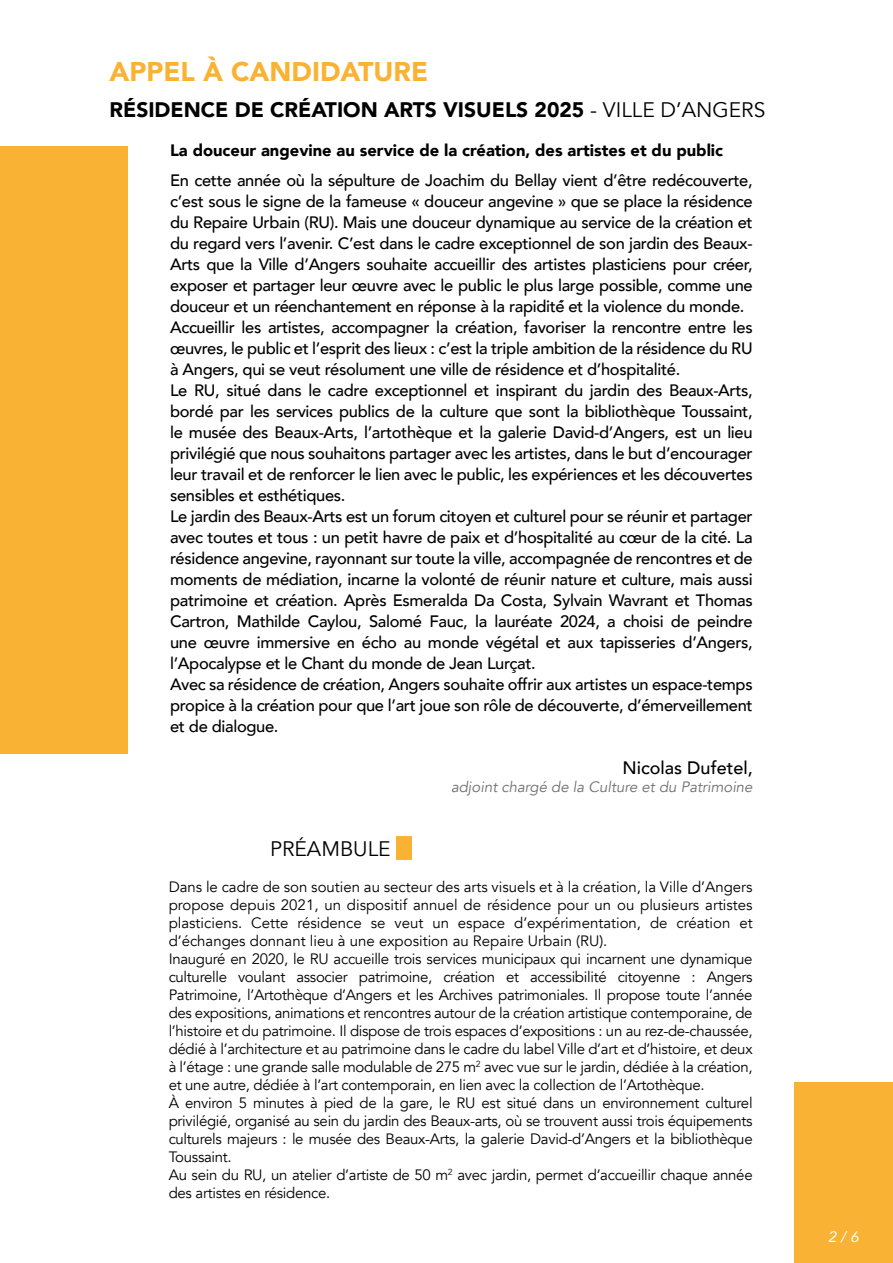
<style>
.page{position:relative;width:893px;height:1263px;background:#fff}
.page>*{position:absolute;margin:0;border:0;box-sizing:border-box;transform-origin:0 0}
.t1{font:900 27px "Avenir";color:#f9b234}
.t2{font:900 21px "Avenir";color:#000}
.t3{font:21px "Avenir";color:#000}
.t4{font:500 18px "Avenir";color:#000}
.t5{font:500 16.5px/21px "Avenir";letter-spacing:-.02em;color:#000}
.t6{font:900 16.5px "Avenir";color:#000}
.t7{font:15px/18px "Avenir";letter-spacing:-.02em;color:#000}
.t8{font:italic 15px "Avenir";color:#706f6f}
.t9{font:italic 15px "Avenir";color:#fff}
.s1{font-weight:400}
</style>
<div class="page">
<div style="left:396px;top:836px;width:16px;height:24px;background:#f9b234"></div>
<div style="left:0;top:147px;width:128px;height:607px;background:#f9b234"></div>
<div style="left:794px;top:1082px;width:99px;height:181px;background:#f9b234"></div>
<h1 class="t1" style="left:110px;top:48px;width:320px">APPEL À CANDIDATURE</h1>
<p class="t2" style="left:110px;top:91px;width:657px">RÉSIDENCE DE CRÉATION ARTS VISUELS 2025 <span class="s1">- VILLE D’ANGERS</span></p>
<p class="t6" style="left:170px;top:136px;width:555px">La douceur angevine au service de la création, des artistes et du public</p>
<p class="t5" style="left:170px;top:169px;width:584px">En cette année où la sépulture de Joachim du Bellay vient d’être redécouverte, c’est sous le signe de la fameuse « douceur angevine » que se place la résidence du Repaire Urbain (RU). Mais une douceur dynamique au service de la création et du regard vers l’avenir. C’est dans le cadre exceptionnel de son jardin des Beaux-Arts que la Ville d’Angers souhaite accueillir des artistes plasticiens pour créer, exposer et partager leur œuvre avec le public le plus large possible, comme une douceur et un réenchantement en réponse à la rapidité́et la violence du monde.<br>Accueillir les artistes, accompagner la création, favoriser la rencontre entre les œuvres, le public et l’esprit des lieux : c’est la triple ambition de la résidence du RU à Angers, qui se veut résolument une ville de résidence et d’hospitalité.<br>Le RU, situé dans le cadre exceptionnel et inspirant du jardin des Beaux-Arts, bordé par les services publics de la culture que sont la bibliothèque Toussaint, le musée des Beaux-Arts, l’artothèque et la galerie David-d’Angers, est un lieu privilégié que nous souhaitons partager avec les artistes, dans le but d’encourager leur travail et de renforcer le lien avec le public, les expériences et les découvertes sensibles et esthétiques.<br>Le jardin des Beaux-Arts est un forum citoyen et culturel pour se réunir et partager avec toutes et tous : un petit havre de paix et d’hospitalité au cœur de la cité. La résidence angevine, rayonnant sur toute la ville, accompagnée de rencontres et de moments de médiation, incarne la volonté de réunir nature et culture, mais aussi patrimoine et création. Après Esmeralda Da Costa, Sylvain Wavrant et Thomas Cartron, Mathilde Caylou, Salomé Fauc, la lauréate 2024, a choisi de peindre une œuvre immersive en écho au monde végétal et aux tapisseries d’Angers, l’Apocalypse et le Chant du monde de Jean Lurçat.<br>Avec sa résidence de création, Angers souhaite offrir aux artistes un espace-temps propice à la création pour que l’art joue son rôle de découverte, d’émerveillement et de dialogue.</p>
<p class="t4" style="left:623px;top:752px;width:132px">Nicolas Dufetel,</p>
<p class="t8" style="left:451px;top:778px;width:303px">adjoint chargé de la Culture et du Patrimoine</p>
<p class="t3" style="left:270px;top:836px;width:122px">PRÉAMBULE</p>
<p class="t7" style="left:169px;top:878px;width:585px">Dans le cadre de son soutien au secteur des arts visuels et à la création, la Ville d’Angers propose depuis 2021, un dispositif annuel de résidence pour un ou plusieurs artistes plasticiens. Cette résidence se veut un espace d’expérimentation, de création et d’échanges donnant lieu à une exposition au Repaire Urbain (RU).<br>Inauguré en 2020, le RU accueille trois services municipaux qui incarnent une dynamique culturelle voulant associer patrimoine, création et accessibilité citoyenne : Angers Patrimoine, l’Artothèque d’Angers et les Archives patrimoniales. Il propose toute l’année des expositions, animations et rencontres autour de la création artistique contemporaine, de l’histoire et du patrimoine. Il dispose de trois espaces d’expositions : un au rez-de-chaussée, dédié à l’architecture et au patrimoine dans le cadre du label Ville d’art et d’histoire, et deux à l’étage : une grande salle modulable de 275 m<sup>2</sup> avec vue sur le jardin, dédiée à la création, et une autre, dédiée à l’art contemporain, en lien avec la collection de l’Artothèque.<br>À environ 5 minutes à pied de la gare, le RU est situé dans un environnement culturel privilégié, organisé au sein du jardin des Beaux-arts, où se trouvent aussi trois équipements culturels majeurs : le musée des Beaux-Arts, la galerie David-d’Angers et la bibliothèque Toussaint.<br>Au sein du RU, un atelier d’artiste de 50 m<sup>2</sup> avec jardin, permet d’accueillir chaque année des artistes en résidence.</p>
<p class="t9" style="left:828px;top:1227px;width:32px">2 / 6</p>
</div>
